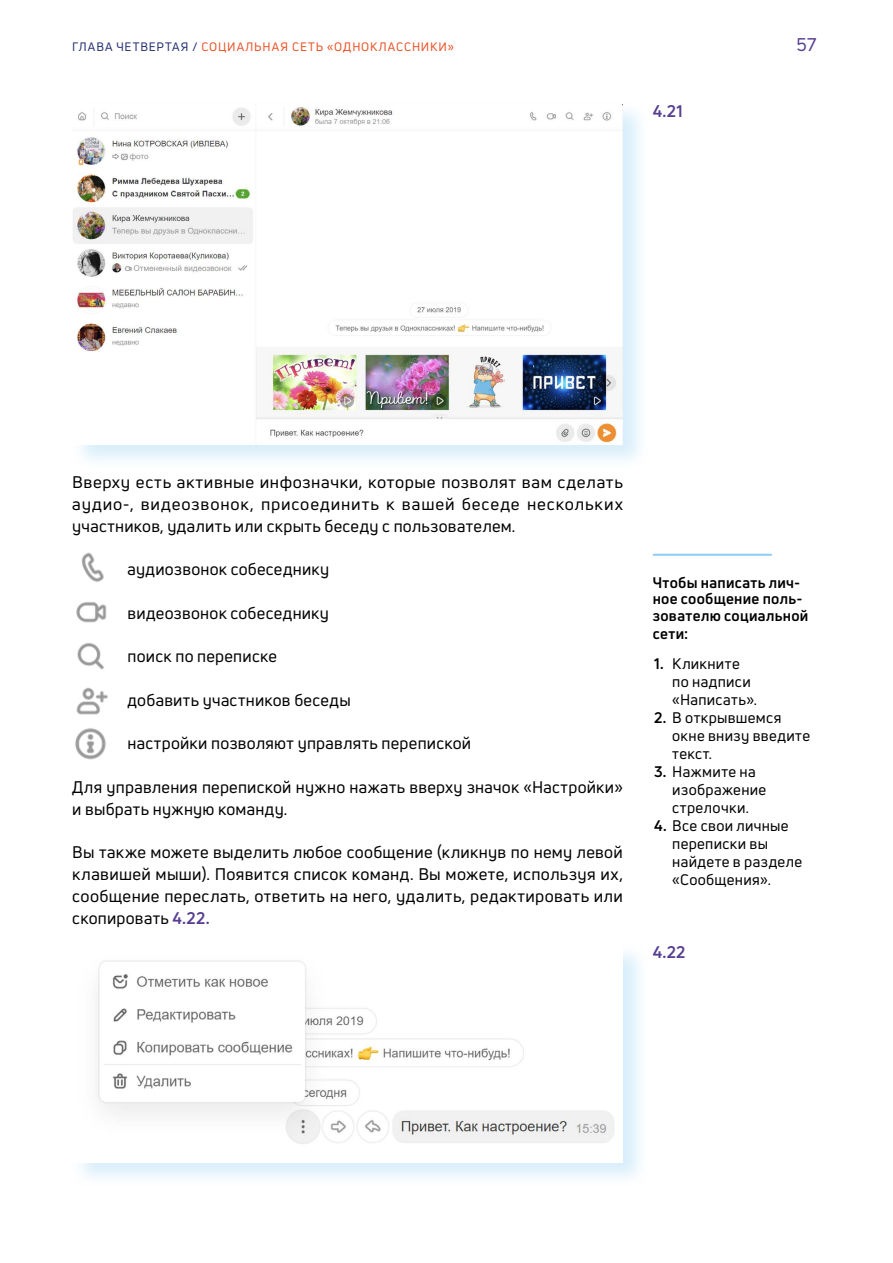
<style>
.page{position:relative;width:893px;height:1263px;background:#fff}
.page>*{position:absolute;margin:0;border:0;box-sizing:border-box;transform-origin:0 0}
.t1{font:18px "Uni Neue";color:#573e91}
.t2{font:16.5px/21.8px "Uni Neue";letter-spacing:.02em;color:#000;text-align:justify}
.t3{font:700 16.5px "Uni Neue";color:#573e91}
.t4{font:15px/18px "Uni Neue";letter-spacing:.02em;color:#000}
.t5{font:700 15px/16.5px "Uni Neue";letter-spacing:.02em;color:#000}
.t6{font:12px "Uni Neue";letter-spacing:.075em;color:#e95124}
.s1{color:#243072}
.s2{font-weight:700;color:#573e91}
.s3{font-weight:700}
</style>
<div class="page">
<div style="left:71px;top:101px;width:579px;height:369px;background:#91cff3;opacity:.35"></div>
<img style="left:72px;top:104px;width:551px;height:341px">
<div style="left:71px;top:942px;width:579px;height:246px;background:#91cff3;opacity:.35"></div>
<img style="left:72px;top:945px;width:551px;height:218px">
<img style="left:82px;top:552px;width:22px;height:30px">
<img style="left:76px;top:602px;width:31px;height:21px">
<img style="left:77px;top:643px;width:27px;height:27px">
<img style="left:76px;top:687px;width:32px;height:28px">
<img style="left:75px;top:728px;width:31px;height:32px">
<hr style="left:654px;top:554px;width:117px;height:2px;background:#91cff3">
<p class="t6" style="left:72px;top:39px;width:383px"><span class="s1">ГЛАВА ЧЕТВЕРТАЯ /</span> СОЦИАЛЬНАЯ СЕТЬ «ОДНОКЛАССНИКИ»</p>
<p class="t1" style="left:796px;top:33px;width:21px">57</p>
<p class="t3" style="left:653px;top:100px;width:31px">4.21</p>
<p class="t2" style="left:72px;top:471px;width:552px">Вверху есть активные инфозначки, которые позволят вам сделать аудио-, видеозвонок, присоединить к вашей беседе нескольких участников, удалить или скрыть беседу с пользователем.</p>
<p class="t2" style="left:128px;top:558px;width:203px">аудиозвонок собеседнику</p>
<p class="t2" style="left:128px;top:602px;width:203px">видеозвонок собеседнику</p>
<p class="t2" style="left:128px;top:645px;width:151px">поиск по переписке</p>
<p class="t2" style="left:128px;top:689px;width:225px">добавить участников беседы</p>
<p class="t2" style="left:128px;top:732px;width:345px">настройки позволяют управлять перепиской</p>
<p class="t2" style="left:72px;top:776px;width:552px">Для управления перепиской нужно нажать вверху значок «Настройки» и выбрать нужную команду.</p>
<p class="t2" style="left:72px;top:841px;width:552px">Вы также можете выделить любое сообщение (кликнув по нему левой клавишей мыши). Появится список команд. Вы можете, используя их, сообщение переслать, ответить на него, удалить, редактировать или скопировать <span class="s2">4.22.</span></p>
<p class="t5" style="left:653px;top:574px;width:157px">Чтобы написать лич&shy;ное сообщение поль&shy;зователю социальной</p>
<p class="t5" style="left:653px;top:625px;width:37px">сети:</p>
<p class="t4" style="left:672px;top:655px;width:86px;text-indent:-18px"><span class="s3">1.</span> Кликните по надписи «Написать».</p>
<p class="t4" style="left:672px;top:709px;width:139px;text-indent:-18px"><span class="s3">2.</span> В открывшемся окне внизу введите текст.</p>
<p class="t4" style="left:672px;top:763px;width:96px;text-indent:-18px"><span class="s3">3.</span> Нажмите на изображение стрелочки.</p>
<p class="t4" style="left:672px;top:817px;width:132px;text-indent:-18px"><span class="s3">4.</span> Все свои личные переписки вы найдете в разделе «Сообщения».</p>
<p class="t3" style="left:653px;top:941px;width:34px">4.22</p>
</div>
